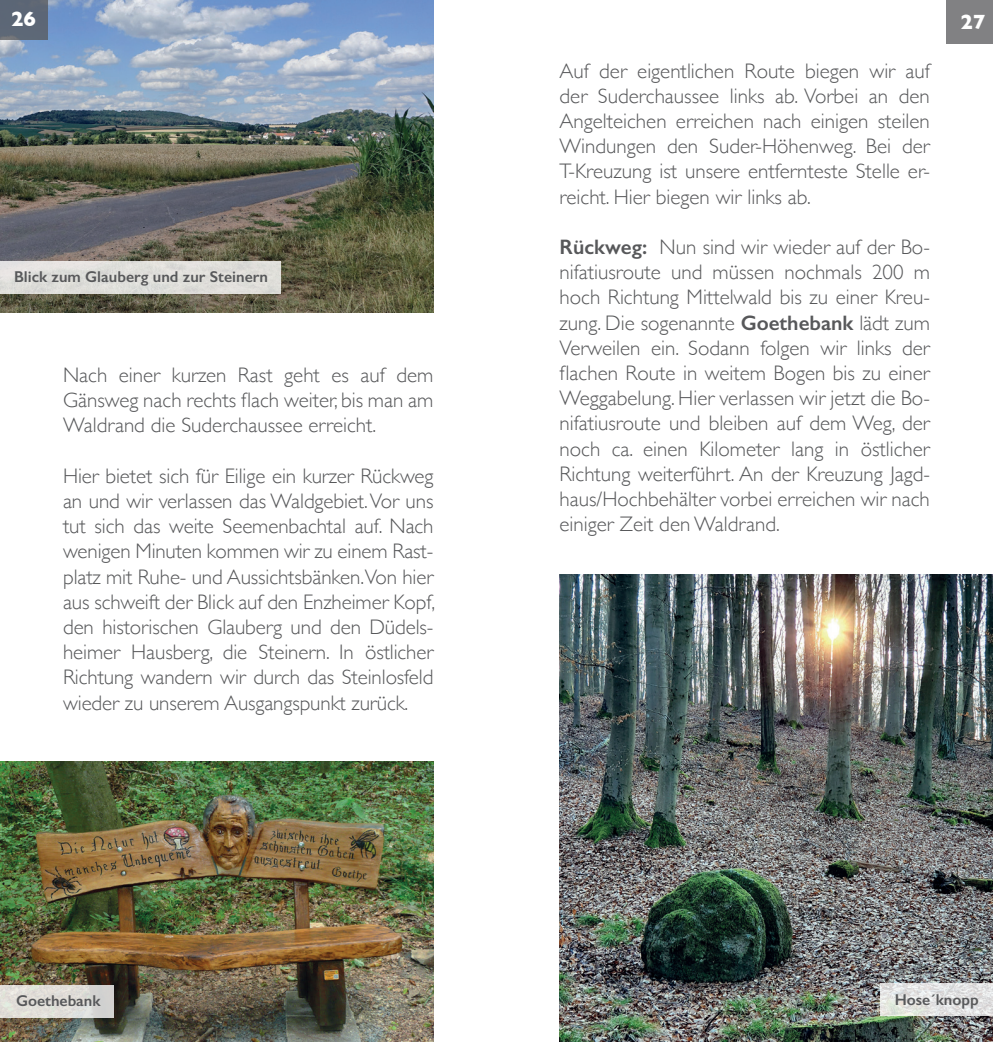
<style>
.page{position:relative;width:993px;height:1042px;background:#fff}
.page>*{position:absolute;margin:0;border:0;box-sizing:border-box;transform-origin:0 0}
.t1{font:300 21px/25.2px "Gill Sans";color:#57585a;text-align:justify}
.t2{font:700 21px "Gill Sans";color:#fff}
.t3{font:600 15.75px "Gill Sans";color:#57585a}
.s1{font-weight:600}
</style>
<div class="page">
<img style="left:0;top:0;width:433px;height:313px">
<img style="left:0;top:761px;width:433px;height:281px">
<div style="left:0;top:0;width:47px;height:40px;background:#5d6776"></div>
<div style="left:946px;top:0;width:46px;height:43px;background:#818183"></div>
<img style="left:559px;top:574px;width:433px;height:468px">
<div style="left:0;top:985px;width:113px;height:33px;background:linear-gradient(to right,#e6e3db,#d6d5d4)"></div>
<svg style="left:880px;top:983px;width:112px;height:33px;background:#e2e3e1"></svg>
<div style="left:0;top:261px;width:280px;height:33px;background:#dfdfda"></div>
<p class="t2" style="left:11px;top:2px;width:26px">26</p>
<p class="t2" style="left:960px;top:6px;width:26px">27</p>
<p class="t3" style="left:14px;top:267px;width:255px">Blick zum Glauberg und zur Steinern</p>
<p class="t1" style="left:63px;top:361px;width:372px">Nach einer kurzen Rast geht es auf dem Gänsweg nach rechts flach weiter, bis man am Waldrand die Suderchaussee erreicht.</p>
<p class="t1" style="left:63px;top:462px;width:373px">Hier bietet sich für Eilige ein kurzer Rückweg an und wir verlassen das Waldgebiet. Vor uns tut sich das weite Seemenbachtal auf. Nach wenigen Minuten kommen wir zu einem Rast&shy;platz mit Ruhe- und Aussichtsbänken.Von hier aus schweift der Blick auf den Enzheimer Kopf, den historischen Glauberg und den Düdels&shy;heimer Hausberg, die Steinern. In östlicher Richtung wandern wir durch das Steinlosfeld wieder zu unserem Ausgangspunkt zurück.</p>
<p class="t1" style="left:559px;top:57px;width:372px">Auf der eigentlichen Route biegen wir auf der Suderchaussee links ab. Vorbei an den Angelteichen erreichen nach einigen steilen Windungen den Suder-Höhenweg. Bei der T-Kreuzung ist unsere entfernteste Stelle er&shy;reicht. Hier biegen wir links ab.</p>
<p class="t1" style="left:559px;top:233px;width:372px"><span class="s1">Rückweg:</span> Nun sind wir wieder auf der Bo&shy;nifatiusroute und müssen nochmals 200 m hoch Richtung Mittelwald bis zu einer Kreu&shy;zung. Die sogenannte <span class="s1">Goethebank</span> lädt zum Verweilen ein. Sodann folgen wir links der flachen Route in weitem Bogen bis zu einer Weggabelung. Hier verlassen wir jetzt die Bo&shy;nifatiusroute und bleiben auf dem Weg, der noch ca. einen Kilometer lang in östlicher Richtung weiterführt. An der Kreuzung Jagd&shy;haus/Hochbehälter vorbei erreichen wir nach einiger Zeit den Waldrand.</p>
<p class="t3" style="left:16px;top:991px;width:86px">Goethebank</p>
<p class="t3" style="left:894px;top:989px;width:85px">Hose´knopp</p>
</div>
